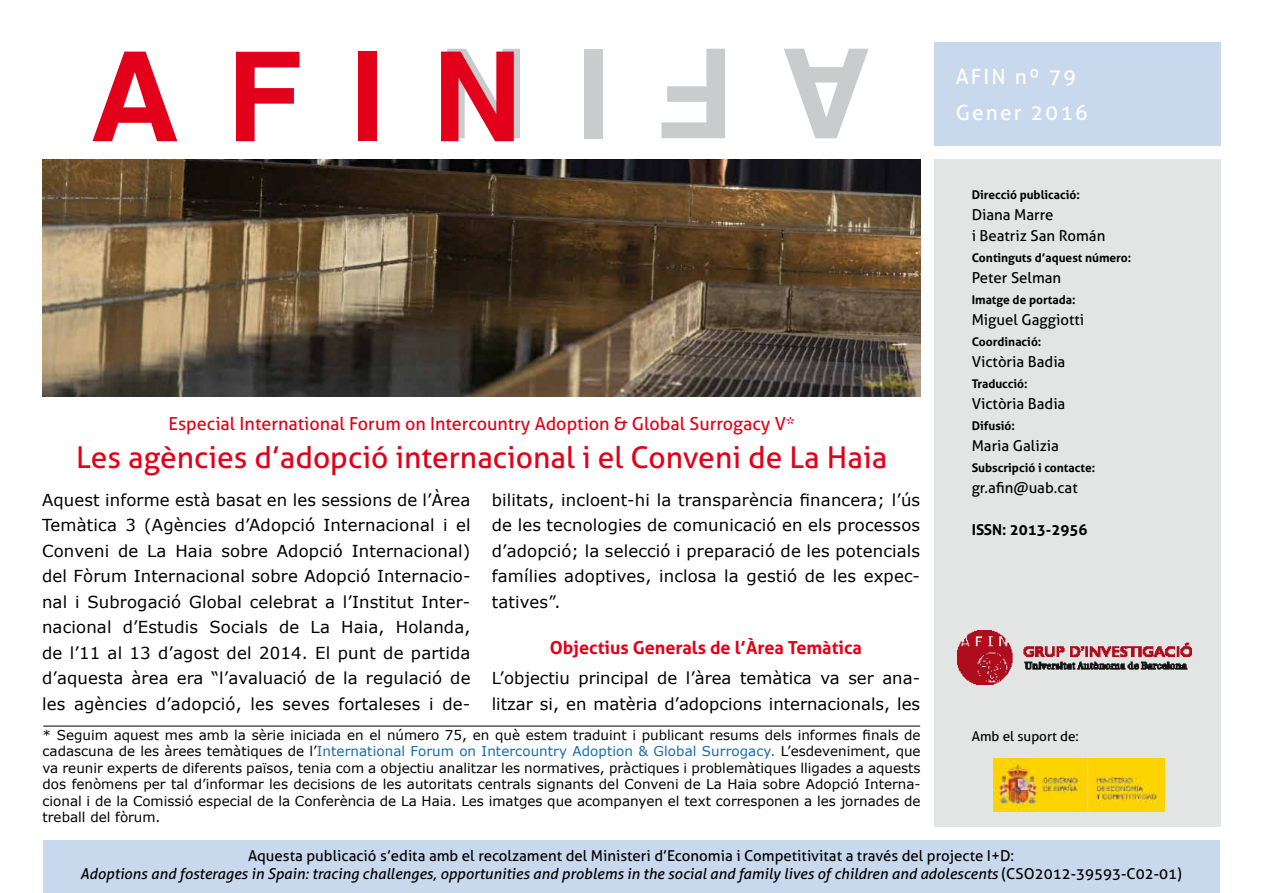
<style>
.page{position:relative;width:1263px;height:893px;background:#fff}
.page>*{position:absolute;margin:0;border:0;box-sizing:border-box;transform-origin:0 0}
.t1{font:700 124.5px "Helvetica";color:#c9cbcc}
.t2{font:700 124.5px "Helvetica";color:#e2001a}
.t3{font:30px "Aller";color:#e2001a}
.t4{font:21px/36px "Aller";letter-spacing:.1em;color:#fff}
.t5{font:18px "Aller";color:#e2001a}
.t6{font:700 18px "Aller";color:#e2001a}
.t7{font:16.5px/25.5px "Verdana";letter-spacing:.01em;color:#000;text-align:justify}
.t8{font:15px/18px "Aller";color:#000;text-align:center}
.t9{font:700 15px "Aller";color:#000}
.t10{font:13.5px/16.5px "Verdana";color:#000;text-align:justify}
.t11{font:13.5px "Aller";color:#000}
.t12{font:700 12px "Aller";color:#000}
.s1{color:#136cb2}
.s2{color:#144fae}
.s3{font-style:italic}
</style>
<div class="page">
<div style="left:43px;top:840px;width:1177px;height:53px;background:#c8d9ee"></div>
<div style="left:934px;top:159px;width:286px;height:668px;background:#e3e4e4"></div>
<div style="left:934px;top:43px;width:286px;height:103px;background:#c8d9ee"></div>
<img style="left:993px;top:759px;width:172px;height:53px">
<img style="left:42px;top:159px;width:878px;height:238px">
<hr style="left:43px;top:726px;width:877px;height:1px;background:#000">
<img style="left:958px;top:630px;width:233px;height:55px">
<h1 class="t1" style="left:872px;top:193px;width:434px;rotate:-180deg">AFIN</h1>
<h1 class="t2" style="left:89px;top:-3px;width:434px">AFIN</h1>
<p class="t5" style="left:168px;top:413px;width:628px">Especial International Forum on Intercountry Adoption &amp; Global Surrogacy V*</p>
<h2 class="t3" style="left:76px;top:439px;width:813px">Les agències d’adopció internacional i el Conveni de La Haia</h2>
<p class="t7" style="left:42px;top:487px;width:430px">Aquest informe està basat en les sessions de l’Àrea Temàtica 3 (Agències d’Adopció Internacional i el Conveni de La Haia sobre Adopció Internacional) del Fòrum Internacional sobre Adopció Internacio&shy;nal i Subrogació Global celebrat a l’Institut Inter&shy;nacional d’Estudis Socials de La Haia, Holanda, de l’11 al 13 d’agost del 2014. El punt de partida d’aquesta àrea era “l’avaluació de la regulació de les agències d’adopció, les seves fortaleses i de-</p>
<p class="t7" style="left:492px;top:487px;width:430px">bilitats, incloent-hi la transparència financera; l’ús de les tecnologies de comunicació en els processos d’adopció; la selecció i preparació de les potencials famílies adoptives, inclosa la gestió de les expec&shy;tatives”.</p>
<p class="t6" style="left:550px;top:637px;width:314px">Objectius Generals de l’Àrea Temàtica</p>
<p class="t7" style="left:492px;top:665px;width:430px">L’objectiu principal de l’àrea temàtica va ser ana&shy;litzar si, en matèria d’adopcions internacionals, les</p>
<p class="t10" style="left:43px;top:726px;width:880px">* Seguim aquest mes amb la sèrie iniciada en el número 75, en què estem traduint i publicant resums dels informes finals de cadascuna de les àrees temàtiques de l’<span class="s1">International Forum on Intercountry Adoption &amp; Global Surrogacy</span><span class="s2">.</span> L’esdeveniment, que va reunir experts de diferents països, tenia com a objectiu analitzar les normatives, pràctiques i problemàtiques lligades a aquests dos fenòmens per tal d’informar les decisions de les autoritats centrals signants del Conveni de La Haia sobre Adopció Interna&shy;cional i de la Comissió especial de la Conferència de La Haia. Les imatges que acompanyen el text corresponen a les jornades de treball del fòrum.</p>
<p class="t4" style="left:956px;top:59px;width:133px">AFIN nº 79<br>Gener 2016</p>
<p class="t12" style="left:972px;top:187px;width:110px">Direcció publicació:</p>
<p class="t8" style="left:972px;top:204px;width:135px;line-height:21px;text-align:left">Diana Marre<br>i Beatriz San Román</p>
<p class="t12" style="left:972px;top:250px;width:161px">Continguts d’aquest número:</p>
<p class="t8" style="left:972px;top:268px;width:91px">Peter Selman</p>
<p class="t12" style="left:972px;top:292px;width:105px">Imatge de portada:</p>
<p class="t8" style="left:972px;top:310px;width:114px">Miguel Gaggiotti</p>
<p class="t12" style="left:972px;top:334px;width:71px">Coordinació:</p>
<p class="t8" style="left:972px;top:352px;width:95px">Victòria Badia</p>
<p class="t12" style="left:972px;top:376px;width:57px">Traducció:</p>
<p class="t8" style="left:972px;top:394px;width:95px">Victòria Badia</p>
<p class="t12" style="left:972px;top:418px;width:45px">Difusió:</p>
<p class="t8" style="left:972px;top:436px;width:89px">Maria Galizia</p>
<p class="t12" style="left:972px;top:460px;width:125px">Subscripció i contacte:</p>
<p class="t8" style="left:972px;top:478px;width:108px">gr.afin@uab.cat</p>
<p class="t9" style="left:972px;top:520px;width:117px">ISSN: 2013-2956</p>
<p class="t11" style="left:972px;top:728px;width:109px">Amb el suport de:</p>
<p class="t8" style="left:80px;top:847px;width:1103px">Aquesta publicació s’edita amb el recolzament del Ministeri d’Economia i Competitivitat a través del projecte I+D:<br><span class="s3">Adoptions and fosterages in Spain: tracing challenges, opportunities and problems in the social and family lives of children and adolescents</span> (CSO2012-39593-C02-01)</p>
</div>
